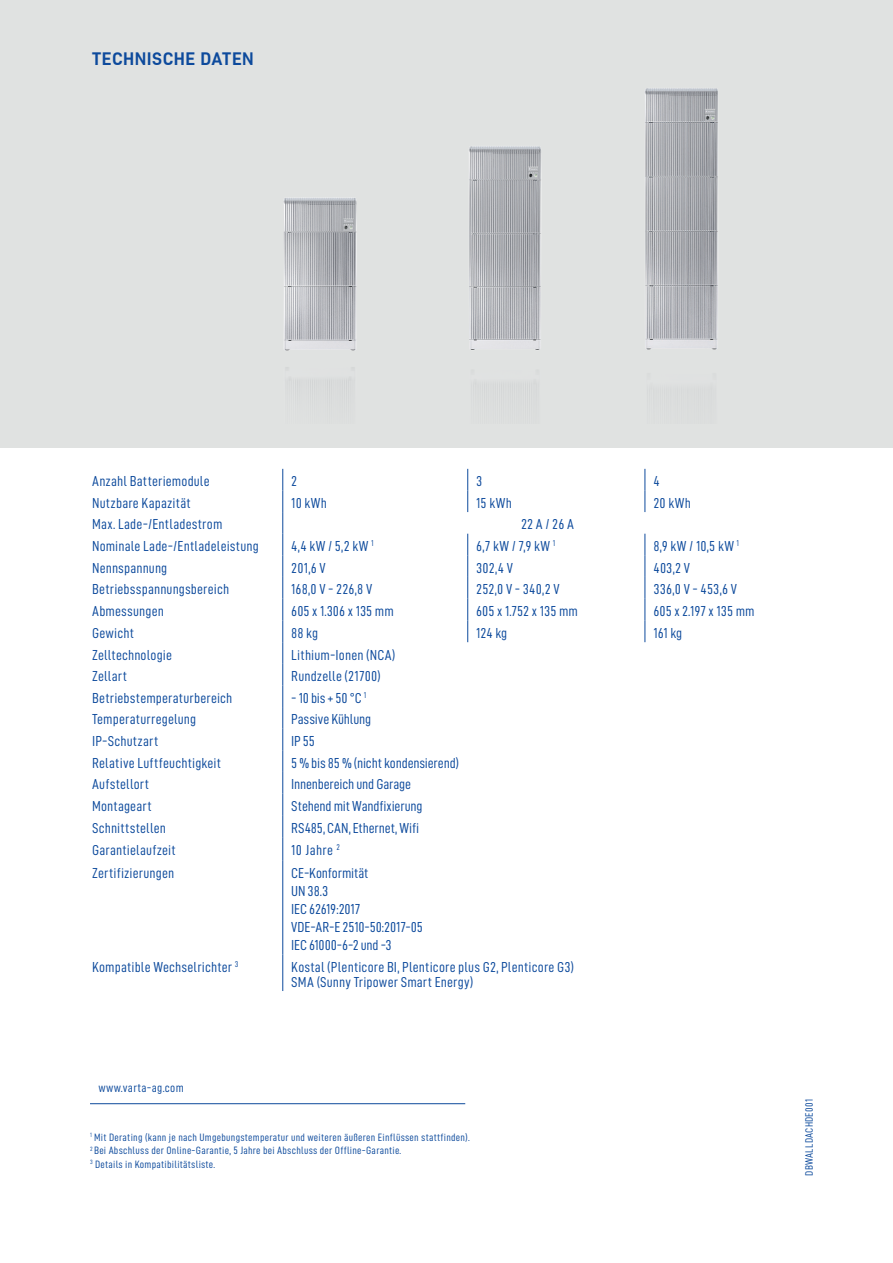
<style>
.page{position:relative;width:893px;height:1263px;background:#fff}
.page>*{position:absolute;margin:0;border:0;box-sizing:border-box;transform-origin:0 0}
.t1{font:700 18px "Varta DIN";letter-spacing:.025em;color:#0d4a9c}
.t2{font:condensed 14.25px/15px "Varta DIN";letter-spacing:.01em;color:#0d4a9c}
.t3{font:condensed 14.25px/18px "Varta DIN";letter-spacing:-.01em;color:#0d4a9c}
.t4{font:condensed 14.25px "Varta DIN";letter-spacing:-.015em;color:#0d4a9c}
.t5{font:condensed 12.3px "Varta DIN";letter-spacing:.025em;color:#0d4a9c}
.t6{font:condensed 10.5px/13.5px "Varta DIN";letter-spacing:.025em;color:#0d4a9c}
</style>
<div class="page">
<div style="left:0;top:0;width:893px;height:448px;background:#e0e2e1"></div>
<svg style="left:467px;top:469px;width:1px;height:43px"></svg>
<svg style="left:467px;top:534px;width:1px;height:108px"></svg>
<svg style="left:645px;top:469px;width:1px;height:43px"></svg>
<svg style="left:645px;top:534px;width:1px;height:108px"></svg>
<svg style="left:282px;top:469px;width:1px;height:392px"></svg>
<hr style="left:282px;top:861px;width:1px;height:93px;background:#0d4a9c">
<hr style="left:282px;top:954px;width:1px;height:37px;background:#0d4a9c">
<hr style="left:90px;top:1103px;width:375px;height:1px;background:#0d4a9c">
<img style="left:284px;top:197px;width:73px;height:201px">
<img style="left:469px;top:146px;width:72px;height:254px">
<img style="left:645px;top:88px;width:73px;height:262px">
<p class="t1" style="left:92px;top:49px;width:163px">TECHNISCHE DATEN</p>
<p class="t2" style="left:92px;top:474px;width:119px">Anzahl Batteriemodule</p>
<p class="t2" style="left:291px;top:474px;width:8px">2</p>
<p class="t2" style="left:476px;top:474px;width:8px">3</p>
<p class="t2" style="left:653px;top:474px;width:8px">4</p>
<p class="t2" style="left:92px;top:495px;width:100px">Nutzbare Kapazität</p>
<p class="t2" style="left:291px;top:495px;width:37px">10 kWh</p>
<p class="t2" style="left:476px;top:495px;width:37px">15 kWh</p>
<p class="t2" style="left:653px;top:495px;width:39px">20 kWh</p>
<p class="t2" style="left:92px;top:517px;width:132px">Max. Lade-/Entladestrom</p>
<p class="t2" style="left:521px;top:517px;width:54px">22 A / 26 A</p>
<p class="t2" style="left:92px;top:539px;width:168px">Nominale Lade-/Entladeleistung</p>
<p class="t2" style="left:291px;top:539px;width:84px">4,4 kW / 5,2 kW <sup>1</sup></p>
<p class="t2" style="left:476px;top:539px;width:81px">6,7 kW / 7,9 kW <sup>1</sup></p>
<p class="t2" style="left:653px;top:539px;width:87px">8,9 kW / 10,5 kW <sup>1</sup></p>
<p class="t2" style="left:92px;top:560px;width:77px">Nennspannung</p>
<p class="t2" style="left:291px;top:560px;width:36px">201,6 V</p>
<p class="t2" style="left:476px;top:560px;width:38px">302,4 V</p>
<p class="t2" style="left:653px;top:560px;width:38px">403,2 V</p>
<p class="t2" style="left:92px;top:582px;width:139px">Betriebsspannungsbereich</p>
<p class="t2" style="left:291px;top:582px;width:83px">168,0 V - 226,8 V</p>
<p class="t2" style="left:476px;top:582px;width:85px">252,0 V - 340,2 V</p>
<p class="t2" style="left:653px;top:582px;width:85px">336,0 V - 453,6 V</p>
<p class="t2" style="left:92px;top:604px;width:73px">Abmessungen</p>
<p class="t2" style="left:291px;top:604px;width:104px">605 x 1.306 x 135 mm</p>
<p class="t2" style="left:476px;top:604px;width:103px">605 x 1.752 x 135 mm</p>
<p class="t2" style="left:653px;top:604px;width:103px">605 x 2.197 x 135 mm</p>
<p class="t2" style="left:92px;top:625px;width:43px">Gewicht</p>
<p class="t2" style="left:291px;top:625px;width:28px">88 kg</p>
<p class="t2" style="left:476px;top:625px;width:33px">124 kg</p>
<p class="t2" style="left:653px;top:625px;width:30px">161 kg</p>
<p class="t2" style="left:92px;top:647px;width:81px">Zelltechnologie</p>
<p class="t2" style="left:291px;top:647px;width:106px">Lithium-Ionen (NCA)</p>
<p class="t2" style="left:92px;top:669px;width:37px">Zellart</p>
<p class="t2" style="left:291px;top:669px;width:91px">Rundzelle (21700)</p>
<p class="t2" style="left:92px;top:690px;width:142px">Betriebstemperaturbereich</p>
<p class="t2" style="left:291px;top:690px;width:77px">- 10 bis + 50 °C <sup>1</sup></p>
<p class="t2" style="left:92px;top:712px;width:106px">Temperaturregelung</p>
<p class="t3" style="left:291px;top:710px;width:81px">Passive Kühlung</p>
<p class="t2" style="left:92px;top:734px;width:68px">IP-Schutzart</p>
<p class="t2" style="left:291px;top:734px;width:25px">IP 55</p>
<p class="t2" style="left:92px;top:755px;width:131px">Relative Luftfeuchtigkeit</p>
<p class="t4" style="left:291px;top:754px;width:169px">5 % bis 85 % (nicht kondensierend)</p>
<p class="t2" style="left:92px;top:777px;width:59px">Aufstellort</p>
<p class="t4" style="left:291px;top:776px;width:121px">Innenbereich und Garage</p>
<p class="t2" style="left:92px;top:798px;width:61px">Montageart</p>
<p class="t3" style="left:291px;top:797px;width:133px">Stehend mit Wandfixierung</p>
<p class="t2" style="left:92px;top:820px;width:76px">Schnittstellen</p>
<p class="t2" style="left:291px;top:820px;width:129px">RS485, CAN, Ethernet, Wifi</p>
<p class="t2" style="left:92px;top:843px;width:85px">Garantielaufzeit</p>
<p class="t2" style="left:291px;top:843px;width:50px">10 Jahre <sup>2</sup></p>
<p class="t2" style="left:92px;top:866px;width:84px">Zertifizierungen</p>
<p class="t3" style="left:291px;top:864px;width:133px">CE-Konformität<br>UN 38.3<br>IEC 62619:2017<br>VDE-AR-E 2510-50:2017-05<br>IEC 61000-6-2 und -3</p>
<p class="t2" style="left:92px;top:959px;width:148px">Kompatible Wechselrichter <sup>3</sup></p>
<p class="t2" style="left:291px;top:959px;width:284px">Kostal (Plenticore BI, Plenticore plus G2, Plenticore G3)<br>SMA (Sunny Tripower Smart Energy)</p>
<p class="t5" style="left:99px;top:1081px;width:87px">www.varta-ag.com</p>
<p class="t6" style="left:90px;top:1130px;width:381px"><sup>1</sup> Mit Derating (kann je nach Umgebungstemperatur und weiteren äußeren Einflüssen stattfinden).<br><sup>2</sup> Bei Abschluss der Online-Garantie, 5 Jahre bei Abschluss der Offline-Garantie.<br><sup>3</sup> Details in Kompatibilitätsliste.</p>
<p class="t6" style="left:802px;top:1176px;width:78px;rotate:-90deg">DBWALLDACHDE001</p>
</div>
